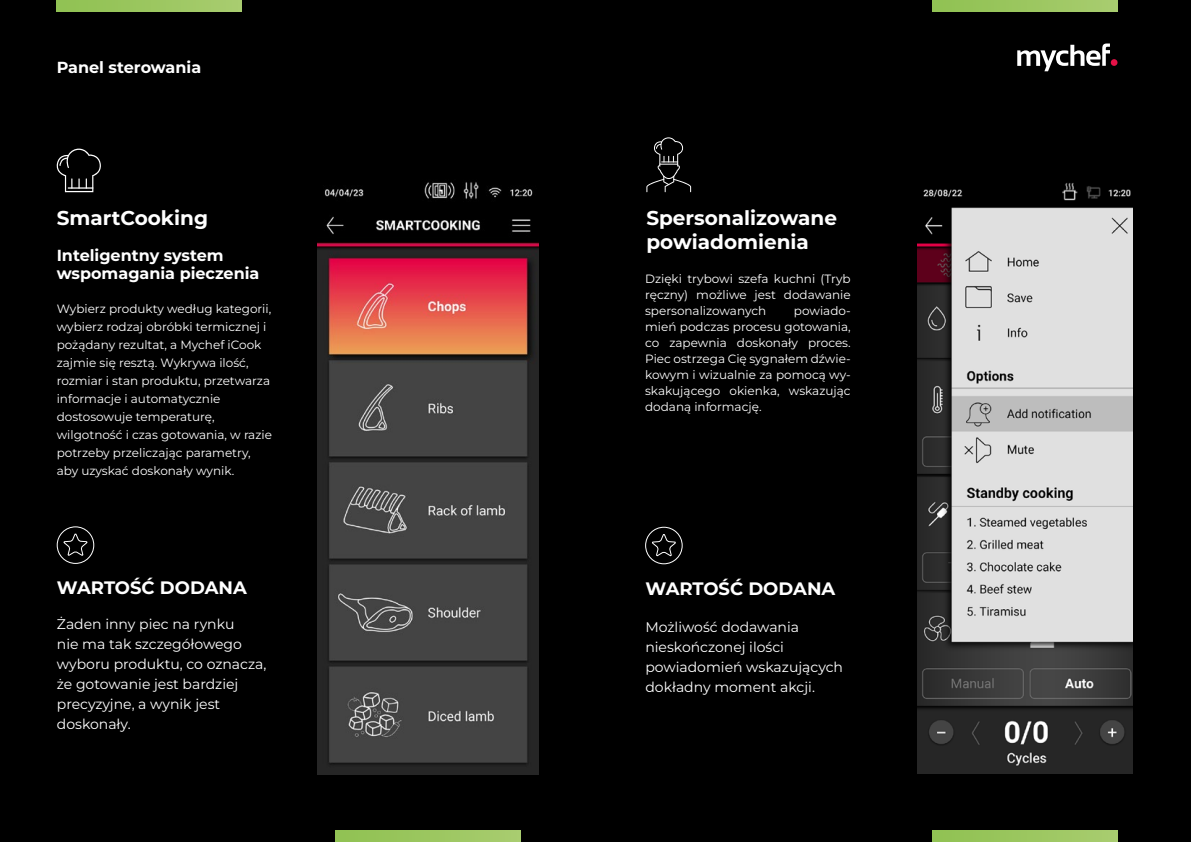
<style>
.page{position:relative;width:1191px;height:842px;background:#000}
.page>*{position:absolute;margin:0;border:0;box-sizing:border-box;transform-origin:0 0}
.t1{font:700 20px/24px "Montserrat";color:#fff}
.t2{font:700 18px "Montserrat";color:#fff}
.t3{font:700 16px/18px "Montserrat";color:#fff}
.t4{font:14px/20px "Montserrat";color:#fff}
.t5{font:12px/18px "Montserrat";color:#fff;text-align:justify}
</style>
<div class="page">
<img style="left:917px;top:183px;width:215px;height:590px">
<img style="left:317px;top:182px;width:221px;height:592px">
<svg style="left:57px;top:0;width:184px;height:11px;background:#9bc660"></svg>
<svg style="left:335px;top:831px;width:185px;height:11px;background:#9bc660"></svg>
<svg style="left:932px;top:831px;width:185px;height:11px;background:#9bc660"></svg>
<svg style="left:932px;top:0;width:185px;height:11px;background:#9bc660"></svg>
<div style="left:1110px;top:59px;width:7px;height:7px;background:#e51147;border-radius:50%"></div>
<svg style="left:1017px;top:44px;width:93px;height:27px"></svg>
<svg style="left:56px;top:149px;width:45px;height:43px"></svg>
<svg style="left:646px;top:137px;width:45px;height:55px"></svg>
<svg style="left:63px;top:533px;width:26px;height:24px"></svg>
<div style="left:57px;top:526px;width:37px;height:38px;border:1px solid #fff;border-radius:50%"></div>
<svg style="left:652px;top:534px;width:24px;height:23px"></svg>
<div style="left:645px;top:527px;width:37px;height:37px;border:1px solid #fff;border-radius:50%"></div>
<h3 class="t3" style="left:57px;top:58px;width:146px">Panel sterowania</h3>
<h1 class="t1" style="left:57px;top:205px;width:153px">SmartCooking</h1>
<h3 class="t3" style="left:57px;top:246px;width:204px">Inteligentny system wspomagania pieczenia</h3>
<p class="t5" style="left:57px;top:299px;width:217px;text-align:left">Wybierz produkty według kategorii, wybierz rodzaj obróbki termicznej i pożądany rezultat, a Mychef iCook zajmie się resztą. Wykrywa ilość, rozmiar i stan produktu, przetwarza informacje i automatycznie dostosowuje temperaturę, wilgotność i czas gotowania, w razie potrzeby przeliczając parametry, aby uzyskać doskonały wynik.</p>
<h2 class="t2" style="left:57px;top:576px;width:191px">WARTOŚĆ DODANA</h2>
<p class="t4" style="left:57px;top:614px;width:211px">Żaden inny piec na rynku<br>nie ma tak szczegółowego wyboru produktu, co oznacza, że gotowanie jest bardziej precyzyjne, a wynik jest doskonały.</p>
<h1 class="t1" style="left:646px;top:205px;width:192px">Spersonalizowane powiadomienia</h1>
<p class="t5" style="left:645px;top:271px;width:207px;line-height:16px">Dzięki trybowi szefa kuchni (Tryb ręczny) możliwe jest dodawanie spersonalizowanych</p>
<p class="t5" style="left:645px;top:303px;width:207px;line-height:16px;text-indent:149px">powiado&shy;mień podczas procesu gotowania, co zapewnia doskonały proces.<br>Piec ostrzega Cię sygnałem dźwie&shy;kowym i wizualnie za pomocą wy&shy;skakującego okienka, wskazując dodaną informację.</p>
<h2 class="t2" style="left:645px;top:576px;width:191px">WARTOŚĆ DODANA</h2>
<p class="t4" style="left:645px;top:616px;width:199px">Możliwość dodawania nieskończonej ilości powiadomień wskazujących dokładny moment akcji.</p>
</div>
